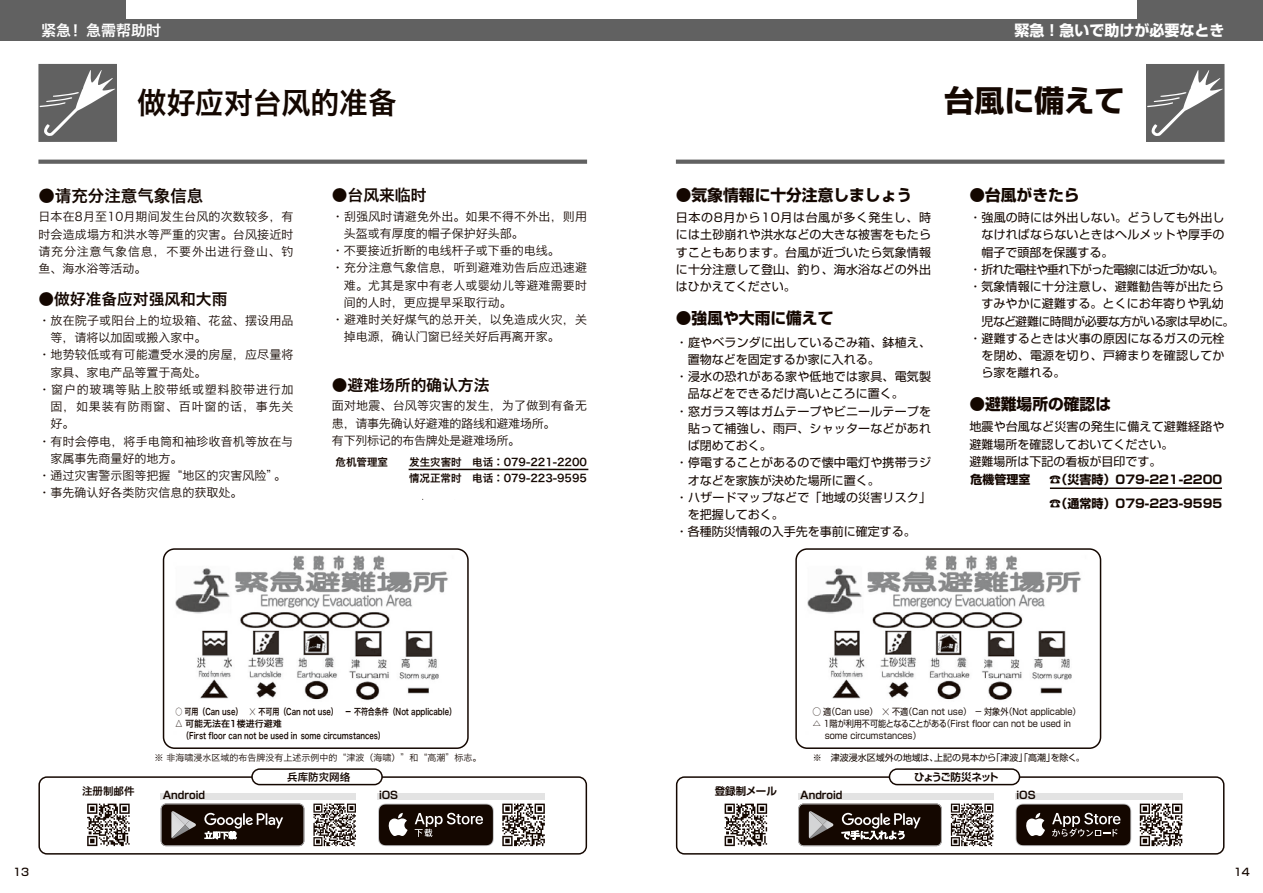
<style>
.page{position:relative;width:1263px;height:893px;background:#fff}
.page>*{position:absolute;margin:0;border:0;box-sizing:border-box;transform-origin:0 0}
.t1{font:30px "Hiragino Sans GB W6";color:#140700;scale:.96 1}
.t2{font:700 30px "Shin Go Pro";color:#140700}
.t3{font:16.5px "Hiragino Sans GB W6";color:#140700}
.t4{font:700 15.75px "Shin Go Pro";color:#140700}
.t5{font:15.75px "Hiragino Sans GB W6";color:#140700}
.t6{font:700 15px "Shin Go Pro";color:#fff}
.t7{font:15px "Hiragino Sans GB W6";color:#fff}
.t8{font:12px/17.2px "Shin Go Pro";letter-spacing:.015em;color:#140700}
.t9{font:12px/17.2px "Hiragino Sans GB W3";letter-spacing:.015em;color:#140700;text-align:justify}
.t10{font:12px/17.2px "Hiragino Sans GB W3";letter-spacing:-.02em;color:#140700}
.t11{font:700 12px/24px "Shin Go Pro";color:#140700;text-align:right}
.t12{font:12px "Shin Go Pro";letter-spacing:-.075em;color:#140700}
.t13{font:12px "Shin Go Pro";letter-spacing:-.03em;color:#140700}
.t14{font:12px "Hiragino Sans GB W3";letter-spacing:.065em;color:#140700}
.t15{font:12px "Hiragino Sans GB W3";letter-spacing:.07em;color:#140700}
.t16{font:10.5px/16.5px "Hiragino Sans GB W6";color:#140700;text-align:right}
.t17{font:700 10.5px "Shin Go Pro De";color:#140700}
.t18{font:700 10.5px "Shin Go Pro De";letter-spacing:-.125em;color:#140700}
.t19{font:500 10.5px "Shin Go Pro";color:#140700}
.t20{font:9px/12px "Hiragino Sans GB W6";color:#140700;scale:.77 1}
.t21{font:9px "Shin Go Pro";color:#140700;scale:.9 1}
.t22{font:9px "Hiragino Sans GB W3";color:#140700}
.t23{font:9px "Shin Go Pro";color:#140700}
.s1{font-family:"Hiragino Sans GB W3"}
.s2{font-family:"MS Gothic"}
</style>
<div class="page">
<img style="left:170px;top:555px;width:292px;height:194px">
<div style="left:0;top:19px;width:1263px;height:21px;background:#616161"></div>
<div style="left:38px;top:64px;width:79px;height:78px;background:#616161"></div>
<svg style="left:40px;top:70px;width:75px;height:66px"></svg>
<div style="left:0;top:0;width:126px;height:20px;background:#616161"></div>
<svg style="left:38px;top:160px;width:549px;height:4px;fill:#616161"></svg>
<svg style="left:676px;top:160px;width:548px;height:4px;fill:#616161"></svg>
<div style="left:1146px;top:64px;width:78px;height:78px;background:#616161"></div>
<svg style="left:1147px;top:70px;width:76px;height:66px"></svg>
<div style="left:1137px;top:0;width:126px;height:20px;background:#616161"></div>
<img style="left:807px;top:555px;width:287px;height:194px">
<div style="left:810px;top:707px;width:279px;height:32px;background:#fff"></div>
<div style="left:795px;top:548px;width:306px;height:201px;border:2px solid #140700;border-radius:11px"></div>
<div style="left:163px;top:548px;width:306px;height:201px;border:2px solid #140700;border-radius:11px"></div>
<svg style="left:676px;top:768px;width:548px;height:87px"></svg>
<svg style="left:38px;top:768px;width:549px;height:87px"></svg>
<hr style="left:1050px;top:487px;width:172px;height:2px;background:#140700">
<hr style="left:409px;top:469px;width:179px;height:1px;background:#140700">
<p class="t7" style="left:41px;top:21px;width:121px">紧急！急需帮助时</p>
<h1 class="t1" style="left:138px;top:83px;width:272px">做好应对台风的准备</h1>
<h2 class="t3" style="left:38px;top:185px;width:166px">●请充分注意气象信息</h2>
<p class="t9" style="left:38px;top:208px;width:257px">日本在8月至10月期间发生台风的次数较多，有时会造成塌方和洪水等严重的灾害。台风接近时请充分注意气象信息，不要外出进行登山、钓鱼、海水浴等活动。</p>
<h3 class="t5" style="left:38px;top:289px;width:190px">●做好准备应对强风和大雨</h3>
<p class="t9" style="left:38px;top:311px;width:257px">·放在院子或阳台上的垃圾箱、花盆、摆设用品</p>
<p class="t9" style="left:50px;top:329px;width:157px">等，请将以加固或搬入家中。</p>
<p class="t9" style="left:38px;top:346px;width:257px">·地势较低或有可能遭受水浸的房屋，应尽量将</p>
<p class="t9" style="left:50px;top:363px;width:157px">家具、家电产品等置于高处。</p>
<p class="t14" style="left:38px;top:382px;width:257px">·窗户的玻璃等贴上胶带纸或塑料胶带进行加</p>
<p class="t15" style="left:50px;top:399px;width:245px">固，如果装有防雨窗、百叶窗的话，事先关</p>
<p class="t9" style="left:50px;top:415px;width:25px">好。</p>
<p class="t9" style="left:38px;top:432px;width:257px">·有时会停电，将手电筒和袖珍收音机等放在与</p>
<p class="t9" style="left:50px;top:449px;width:133px">家属事先商量好的地方。</p>
<p class="t9" style="left:38px;top:467px;width:249px">·通过灾害警示图等把握“地区的灾害风险”。</p>
<p class="t9" style="left:38px;top:484px;width:205px">·事先确认好各类防灾信息的获取处。</p>
<h3 class="t5" style="left:332px;top:185px;width:96px">●台风来临时</h3>
<p class="t9" style="left:332px;top:207px;width:257px">·刮强风时请避免外出。如果不得不外出，则用</p>
<p class="t9" style="left:344px;top:225px;width:181px">头盔或有厚度的帽子保护好头部。</p>
<p class="t9" style="left:332px;top:242px;width:229px">·不要接近折断的电线杆子或下垂的电线。</p>
<p class="t9" style="left:332px;top:259px;width:257px">·充分注意气象信息，听到避难劝告后应迅速避</p>
<p class="t9" style="left:344px;top:276px;width:245px">难。尤其是家中有老人或婴幼儿等避难需要时</p>
<p class="t9" style="left:344px;top:293px;width:169px">间的人时，更应提早采取行动。</p>
<p class="t9" style="left:332px;top:311px;width:257px">·避难时关好煤气的总开关，以免造成火灾，关</p>
<p class="t9" style="left:344px;top:328px;width:217px">掉电源，确认门窗已经关好后再离开家。</p>
<h3 class="t5" style="left:332px;top:375px;width:159px">●避难场所的确认方法</h3>
<p class="t10" style="left:332px;top:397px;width:257px">面对地震、台风等灾害的发生，为了做到有备无患，请事先确认好避难的路线和避难场所。<br>有下列标记的布告牌处是避难场所。</p>
<p class="t16" style="left:336px;top:453px;width:253px">危机管理室　　发生灾害时 电话∶079-221-2200情况正常时　电话∶079-223-9595</p>
<p class="t19" style="left:13px;top:863px;width:17px">13</p>
<p class="t20" style="left:175px;top:706px;width:366px"><span class="s1">○</span> 可用（Can use）　<span class="s2">☓</span> 不可用（Can not use）　－ 不符合条件（Not applicable）<span class="s1">△</span> 可能无法在1楼进行避难<br>　（First floor can not be used in some circumstances）</p>
<p class="t22" style="left:155px;top:752px;width:328px">※ 非海啸浸水区域的布告牌没有上述示例中的“津波（海啸）”和“高潮”标志。</p>
<p class="t16" style="left:287px;top:768px;width:64px">兵库防灾网络</p>
<p class="t16" style="left:82px;top:782px;width:54px">注册制邮件</p>
<p class="t17" style="left:163px;top:786px;width:44px">Android</p>
<p class="t17" style="left:379px;top:786px;width:21px">iOS</p>
<p class="t6" style="left:1014px;top:19px;width:211px">緊急！急いで助けが必要なとき</p>
<h1 class="t2" style="left:944px;top:77px;width:181px">台風に備えて</h1>
<h3 class="t4" style="left:676px;top:183px;width:238px">●気象情報に十分注意しましょう</h3>
<p class="t8" style="left:676px;top:207px;width:257px;text-align:justify">日本の8月から10月は台風が多く発生し、時には土砂崩れや洪水などの大きな被害をもたらすこともあります。台風が近づいたら気象情報に十分注意して登山、釣り、海水浴などの外出はひかえてください。</p>
<h3 class="t4" style="left:676px;top:306px;width:159px">●強風や大雨に備えて</h3>
<p class="t8" style="left:676px;top:332px;width:257px">・庭やベランダに出しているごみ箱、鉢植え、　置物などを固定するか家に入れる。<br>・浸水の恐れがある家や低地では家具、電気製　品などをできるだけ高いところに置く。<br>・窓ガラス等はガムテープやビニールテープを　貼って補強し、雨戸、シャッターなどがあれ　ば閉めておく。<br>・停電することがあるので懐中電灯や携帯ラジ　オなどを家族が決めた場所に置く。<br>・ハザードマップなどで「地域の災害リスク」　を把握しておく。<br>・各種防災情報の入手先を事前に確定する。</p>
<h3 class="t4" style="left:969px;top:183px;width:112px">●台風がきたら</h3>
<p class="t8" style="left:969px;top:207px;width:257px">・強風の時には外出しない。どうしても外出し</p>
<p class="t8" style="left:969px;top:225px;width:257px">　なければならないときはヘルメットや厚手の</p>
<p class="t8" style="left:969px;top:242px;width:145px">　帽子で頭部を保護する。</p>
<p class="t12" style="left:969px;top:259px;width:256px">・折れた電柱や垂れ下がった電線には近づかない。</p>
<p class="t8" style="left:969px;top:276px;width:256px">・気象情報に十分注意し、避難勧告等が出たら</p>
<p class="t8" style="left:981px;top:294px;width:244px">すみやかに避難する。とくにお年寄りや乳幼</p>
<p class="t13" style="left:981px;top:311px;width:255px">児など避難に時間が必要な方がいる家は早めに。</p>
<p class="t8" style="left:969px;top:328px;width:257px">・避難するときは火事の原因になるガスの元栓</p>
<p class="t8" style="left:969px;top:345px;width:257px">　を閉め、電源を切り、戸締まりを確認してか</p>
<p class="t8" style="left:969px;top:363px;width:97px">　ら家を離れる。</p>
<h3 class="t4" style="left:969px;top:392px;width:143px">●避難場所の確認は</h3>
<p class="t8" style="left:969px;top:417px;width:257px">地震や台風など災害の発生に備えて避難経路や避難場所を確認しておいてください。<br>避難場所は下記の看板が目印です。</p>
<p class="t11" style="left:970px;top:466px;width:253px">危機管理室　 ☎（災害時）079-221-2200 ☎（通常時）079-223-9595</p>
<p class="t21" style="left:813px;top:704px;width:299px">◯ 適（Can use） <span class="s2">☓</span> 不適（Can not use）－対象外（Not applicable）</p>
<p class="t21" style="left:813px;top:716px;width:288px">△ 1階が利用不可能となることがある（First floor can not be used in</p>
<p class="t21" style="left:825px;top:728px;width:108px">some circumstances）</p>
<p class="t23" style="left:813px;top:750px;width:274px">※　津波浸水区域外の地域は、上記の見本から「津波」「高潮」を除く。</p>
<p class="t18" style="left:914px;top:768px;width:86px">ひょうご防災ネット</p>
<p class="t17" style="left:715px;top:782px;width:64px">登録制メール</p>
<p class="t17" style="left:800px;top:786px;width:44px">Android</p>
<p class="t17" style="left:1016px;top:786px;width:21px">iOS</p>
<p class="t19" style="left:1234px;top:863px;width:17px">14</p>
</div>
